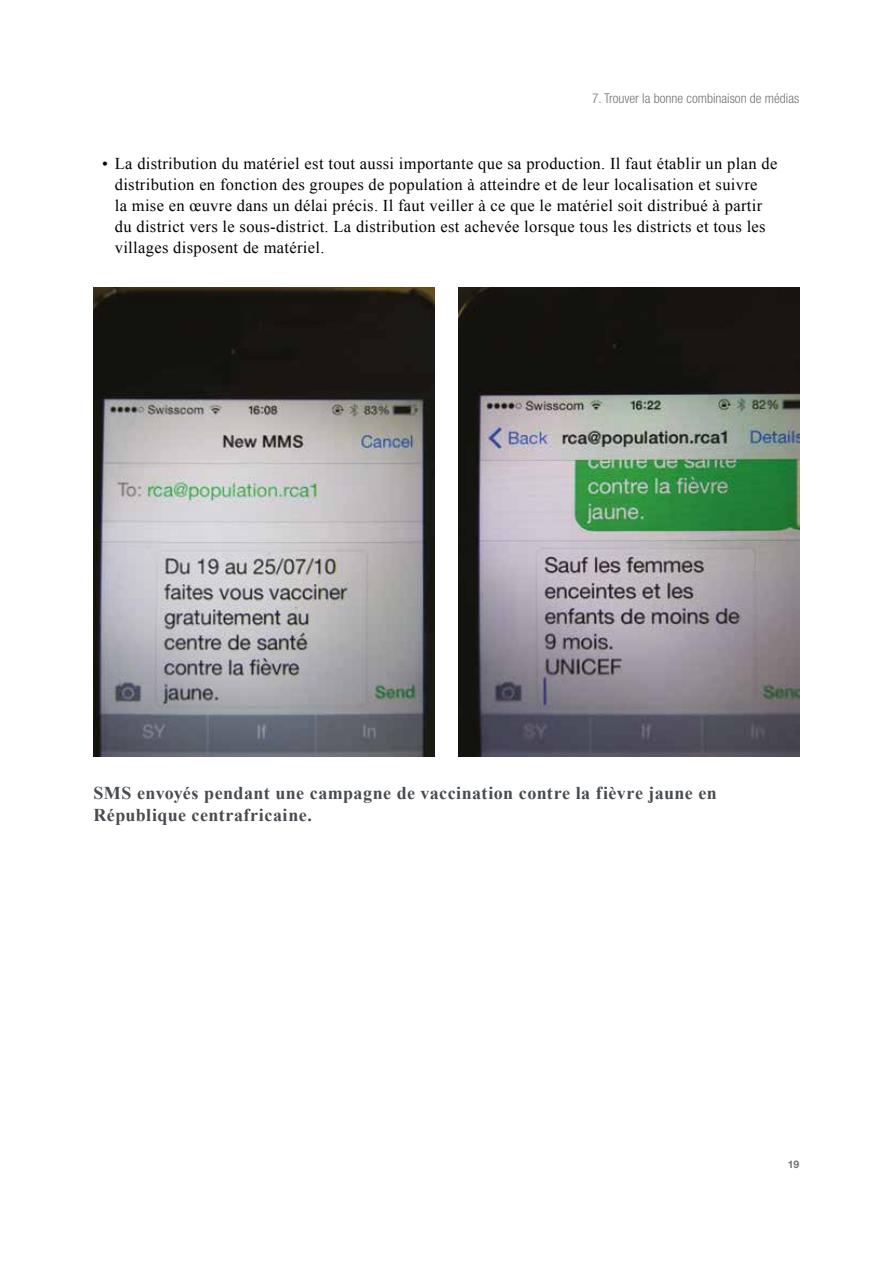
<style>
.page{position:relative;width:893px;height:1263px;background:#fff}
.page>*{position:absolute;margin:0;border:0;box-sizing:border-box;transform-origin:0 0}
.t1{font:700 18px/22.5px "Times New Roman";letter-spacing:.025em;color:#484c50}
.t2{font:16.5px/21px "Times New Roman";letter-spacing:.02em;color:#000}
.t3{font:300 condensed 13.5px "Helvetica Neue LT Std";color:#767472}
.t4{font:700 10.5px "Helvetica Neue LT Std";color:#767472}
</style>
<div class="page">
<img style="left:94px;top:288px;width:341px;height:469px">
<img style="left:458px;top:288px;width:341px;height:469px">
<p class="t3" style="left:592px;top:91px;width:209px">7. Trouver la bonne combinaison de médias</p>
<p class="t2" style="left:115px;top:152px;width:664px;text-indent:-13px">• La distribution du matériel est tout aussi importante que sa production. Il faut établir un plan de distribution en fonction des groupes de population à atteindre et de leur localisation et suivre<br>la mise en œuvre dans un délai précis. Il faut veiller à ce que le matériel soit distribué à partir du district vers le sous-district. La distribution est achevée lorsque tous les districts et tous les villages disposent de matériel.</p>
<p class="t1" style="left:94px;top:781px;width:625px">SMS envoyés pendant une campagne de vaccination contre la fièvre jaune en<br>République centrafricaine.</p>
<p class="t4" style="left:788px;top:1158px;width:13px">19</p>
</div>
